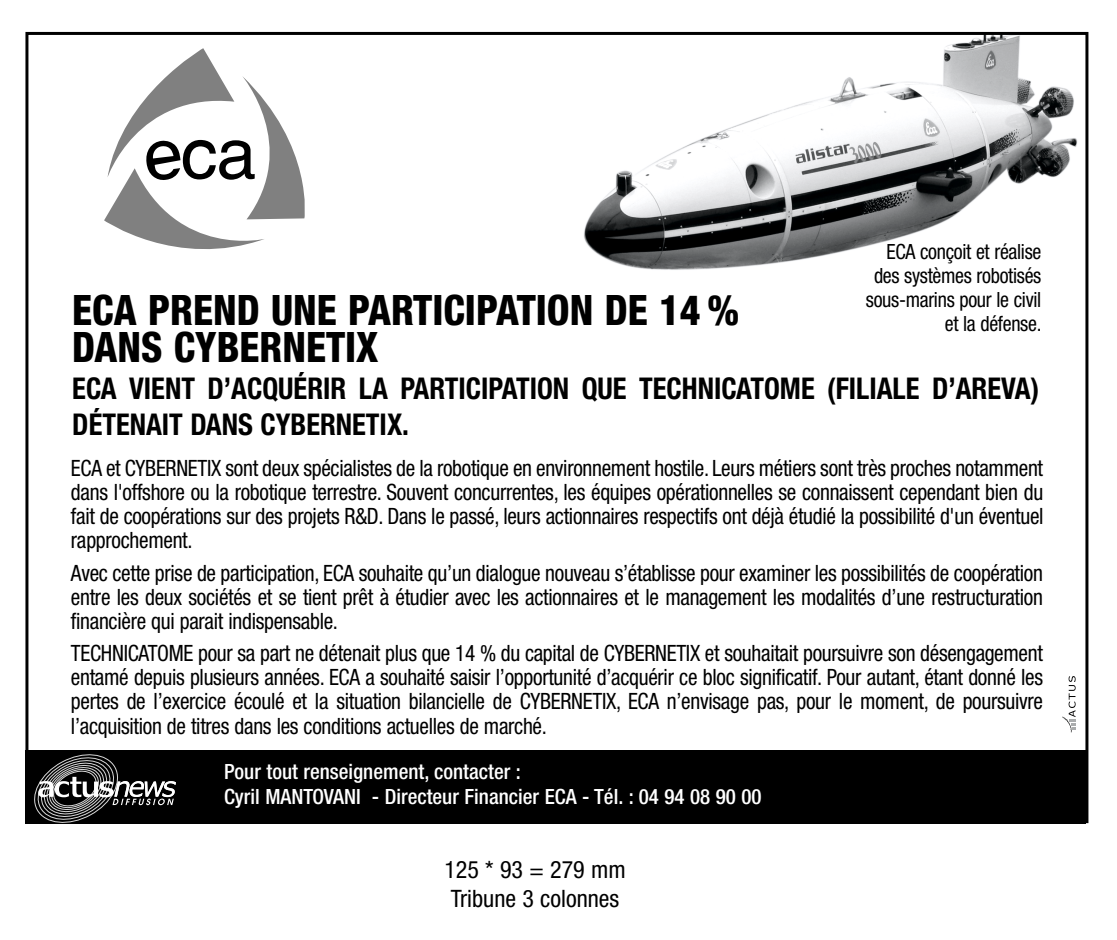
<style>
.page{position:relative;width:1117px;height:940px;background:#fff}
.page>*{position:absolute;margin:0;border:0;box-sizing:border-box;transform-origin:0 0}
.t1{font:800 condensed 42px/36.9px "Helvetica Neue";color:#000;scale:.95 1}
.t2{font:700 condensed 30px/36.9px "Helvetica Neue";color:#000;scale:.95 1}
.t3{font:condensed 24px/28.8px "Helvetica Neue";color:#000}
.t4{font:condensed 22.5px/24px "Helvetica Neue";letter-spacing:-.015em;color:#000;text-align:justify;scale:.95 1}
.t5{font:500 condensed 21px/25.2px "Helvetica Neue";color:#fff}
.t6{font:condensed 21px/24px "Helvetica Neue";letter-spacing:-.015em;color:#000;text-align:right;scale:.95 1}
</style>
<div class="page">
<img style="left:584px;top:36px;width:494px;height:234px">
<svg style="left:104px;top:48px;width:201px;height:201px"></svg>
<div style="left:25px;top:750px;width:1061px;height:74px;background:#000"></div>
<svg style="left:34px;top:754px;width:142px;height:69px"></svg>
<svg style="left:1062px;top:676px;width:14px;height:57px"></svg>
<p class="t6" style="left:866px;top:241px;width:186px">ECA conçoit et réalise des systèmes robotisés sous-marins pour le civil et la défense.</p>
<h1 class="t1" style="left:72px;top:295px;width:703px">ECA PREND UNE PARTICIPATION DE 14 %<br>DANS CYBERNETIX</h1>
<h2 class="t2" style="left:72px;top:372px;width:1019px">ECA VIENT D’ACQUÉRIR LA PARTICIPATION QUE TECHNICATOME (FILIALE D’AREVA)<br>DÉTENAIT DANS CYBERNETIX.</h2>
<p class="t4" style="left:71px;top:458px;width:1025px">ECA et CYBERNETIX sont deux spécialistes de la robotique en environnement hostile. Leurs métiers sont très proches notamment dans l'offshore ou la robotique terrestre. Souvent concurrentes, les équipes opérationnelles se connaissent cependant bien du fait de coopérations sur des projets R&amp;D. Dans le passé, leurs actionnaires respectifs ont déjà étudié la possibilité d'un éventuel rapprochement.</p>
<p class="t4" style="left:71px;top:563px;width:1025px">Avec cette prise de participation, ECA souhaite qu’un dialogue nouveau s’établisse pour examiner les possibilités de coopération entre les deux sociétés et se tient prêt à étudier avec les actionnaires et le management les modalités d’une restructuration financière qui parait indispensable.</p>
<p class="t4" style="left:71px;top:643px;width:1025px">TECHNICATOME pour sa part ne détenait plus que 14 % du capital de CYBERNETIX et souhaitait poursuivre son désengagement entamé depuis plusieurs années. ECA a souhaité saisir l’opportunité d’acquérir ce bloc significatif. Pour autant, étant donné les pertes de l’exercice écoulé et la situation bilancielle de CYBERNETIX, ECA n’envisage pas, pour le moment, de poursuivre l’acquisition de titres dans les conditions actuelles de marché.</p>
<p class="t5" style="left:224px;top:760px;width:539px">Pour tout renseignement, contacter :<br>Cyril MANTOVANI - Directeur Financier ECA - Tél. : 04 94 08 90 00</p>
<p class="t3" style="left:444px;top:857px;width:183px">125 * 93 = 279 mm<br>Tribune 3 colonnes</p>
</div>
